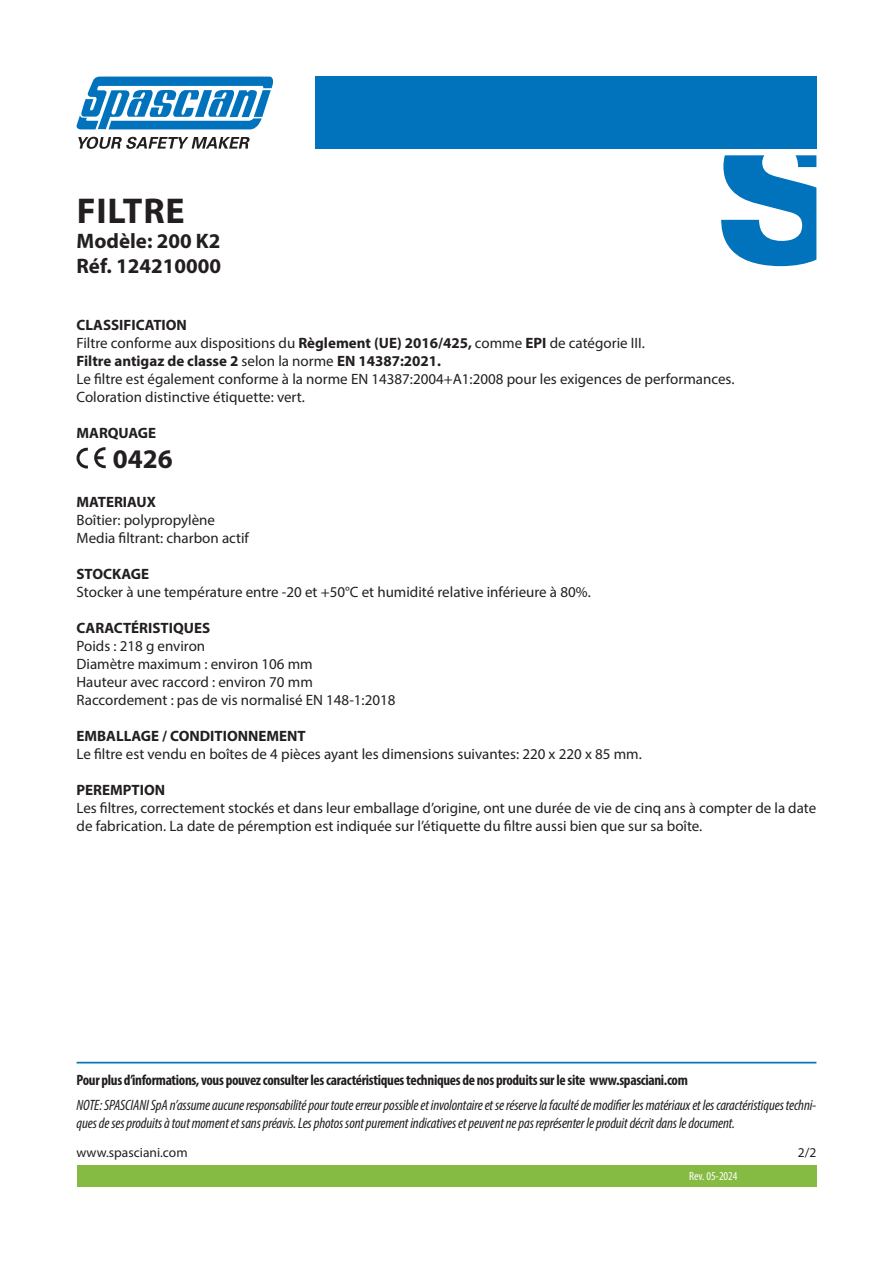
<style>
.page{position:relative;width:893px;height:1263px;background:#fff}
.page>*{position:absolute;margin:0;border:0;box-sizing:border-box;transform-origin:0 0}
.t1{font:700 36px "Myriad Pro";letter-spacing:.02em;color:#231f20}
.t2{font:700 27px "Myriad Pro";color:#231f20}
.t3{font:700 21px/25.2px "Myriad Pro";color:#231f20}
.t4{font:15px/18px "Myriad Pro";color:#231f20}
.t5{font:italic condensed 15px/18px "Myriad Pro";letter-spacing:-.01em;color:#231f20}
.t6{font:700 condensed 15px "Myriad Pro";letter-spacing:-.02em;color:#231f20}
.t7{font:700 15px "Myriad Pro";color:#231f20}
.t8{font:13.5px "Myriad Pro";color:#231f20}
.t9{font:condensed 12px "Myriad Pro";color:#fff}
.s1{font-weight:700}
</style>
<div class="page">
<svg style="left:77px;top:77px;width:196px;height:52px"></svg>
<svg style="left:78px;top:137px;width:172px;height:12px"></svg>
<div style="left:315px;top:77px;width:501px;height:72px;background:#0073bc"></div>
<svg style="left:721px;top:155px;width:95px;height:111px"></svg>
<div style="left:77px;top:1165px;width:739px;height:21px;background:#85bb43"></div>
<hr style="left:77px;top:1062px;width:739px;height:1px;background:#0073bc">
<svg style="left:77px;top:447px;width:29px;height:21px"></svg>
<h1 class="t1" style="left:77px;top:187px;width:109px">FILTRE</h1>
<h3 class="t3" style="left:77px;top:227px;width:146px">Modèle: 200 K2<br>Réf. 124210000</h3>
<p class="t4" style="left:77px;top:316px;width:659px"><span class="s1">CLASSIFICATION<br></span>Filtre conforme aux dispositions du <span class="s1">Règlement (UE) 2016/425,</span> comme <span class="s1">EPI</span> de catégorie III.<br><span class="s1">Filtre antigaz de classe 2</span> selon la norme <span class="s1">EN 14387:2021.<br></span>Le filtre est également conforme à la norme EN 14387:2004+A1:2008 pour les exigences de performances.<br>Coloration distinctive étiquette: vert.</p>
<p class="t7" style="left:77px;top:423px;width:81px">MARQUAGE</p>
<h2 class="t2" style="left:113px;top:441px;width:61px">0426</h2>
<p class="t7" style="left:77px;top:492px;width:81px">MATERIAUX</p>
<p class="t4" style="left:77px;top:510px;width:174px">Boîtier: polypropylène<br>Media filtrant: charbon actif</p>
<p class="t7" style="left:77px;top:564px;width:74px">STOCKAGE</p>
<p class="t4" style="left:77px;top:582px;width:516px">Stocker à une température entre -20 et +50°C et humidité relative inférieure à 80%.</p>
<p class="t7" style="left:77px;top:618px;width:135px">CARACTÉRISTIQUES</p>
<p class="t4" style="left:77px;top:636px;width:320px">Poids : 218 g environ<br>Diamètre maximum : environ 106 mm<br>Hauteur avec raccord : environ 70 mm Raccordement : pas de vis normalisé EN 148-1:2018</p>
<p class="t7" style="left:77px;top:726px;width:231px">EMBALLAGE / CONDITIONNEMENT</p>
<p class="t4" style="left:77px;top:744px;width:567px">Le filtre est vendu en boîtes de 4 pièces ayant les dimensions suivantes: 220 x 220 x 85 mm.</p>
<p class="t7" style="left:77px;top:780px;width:90px">PEREMPTION</p>
<p class="t4" style="left:77px;top:798px;width:741px">Les filtres, correctement stockés et dans leur emballage d’origine, ont une durée de vie de cinq ans à compter de la date de fabrication. La date de péremption est indiquée sur l’étiquette du filtre aussi bien que sur sa boîte.</p>
<p class="t6" style="left:77px;top:1070px;width:613px">Pour plus d’informations, vous pouvez consulter les caractéristiques techniques de nos produits sur le site www.spasciani.com</p>
<p class="t5" style="left:77px;top:1096px;width:741px">NOTE: SPASCIANI SpA n’assume aucune responsabilité pour toute erreur possible et involontaire et se réserve la faculté de modifier les matériaux et les caractéristiques techni&shy;ques de ses produits à tout moment et sans préavis. Les photos sont purement indicatives et peuvent ne pas représenter le produit décrit dans le document.</p>
<p class="t8" style="left:77px;top:1144px;width:113px">www.spasciani.com</p>
<p class="t8" style="left:798px;top:1144px;width:20px">2/2</p>
<p class="t9" style="left:689px;top:1169px;width:50px">Rev. 05-2024</p>
</div>
